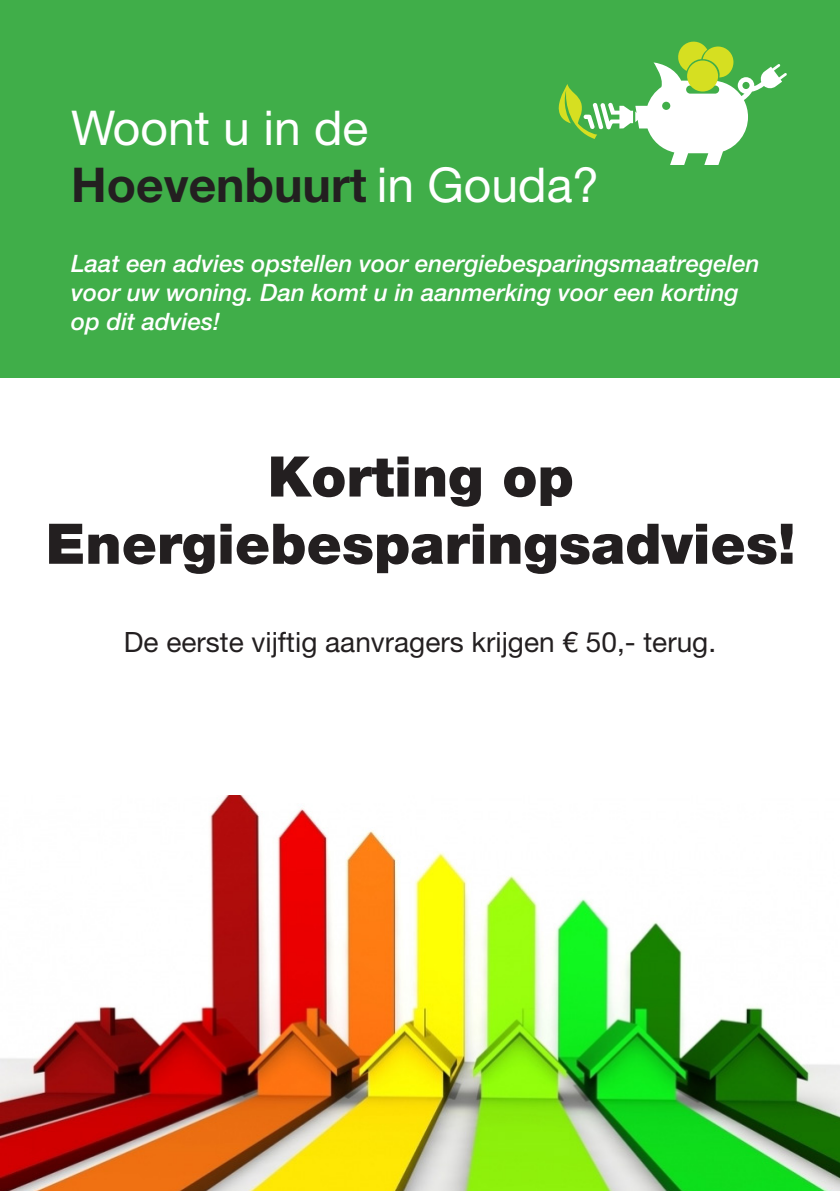
<style>
.page{position:relative;width:840px;height:1191px;background:#fff}
.page>*{position:absolute;margin:0;border:0;box-sizing:border-box;transform-origin:0 0}
.t1{font:900 56px "Helvetica Neue LT Std";color:#231f20}
.t2{font:700 48px "Helvetica Neue LT Std";color:#231f20}
.t3{font:48px "Helvetica Neue LT Std";color:#fff}
.t4{font:28px "Helvetica Neue LT Std";color:#231f20}
.t5{font:italic 500 24px/28.8px "Helvetica Neue LT Std";color:#fff}
.s1{font-weight:400;color:#fff}
</style>
<div class="page">
<div style="left:0;top:0;width:839px;height:377px;background:#40ae49"></div>
<img style="left:0;top:795px;width:839px;height:396px">
<svg style="left:558px;top:41px;width:228px;height:124px"></svg>
<p class="t3" style="left:71px;top:99px;width:298px">Woont u in de</p>
<p class="t2" style="left:71px;top:156px;width:529px">Hoevenbuurt <span class="s1">in Gouda?</span></p>
<p class="t5" style="left:71px;top:249px;width:689px">Laat een advies opstellen voor energiebesparingsmaatregelen voor uw woning. Dan komt u in aanmerking voor een korting op dit advies!</p>
<p class="t1" style="left:267px;top:443px;width:307px">Korting op</p>
<p class="t1" style="left:46px;top:510px;width:750px">Energiebesparingsadvies!</p>
<p class="t4" style="left:124px;top:626px;width:593px">De eerste vijftig aanvragers krijgen € 50,- terug.</p>
</div>
